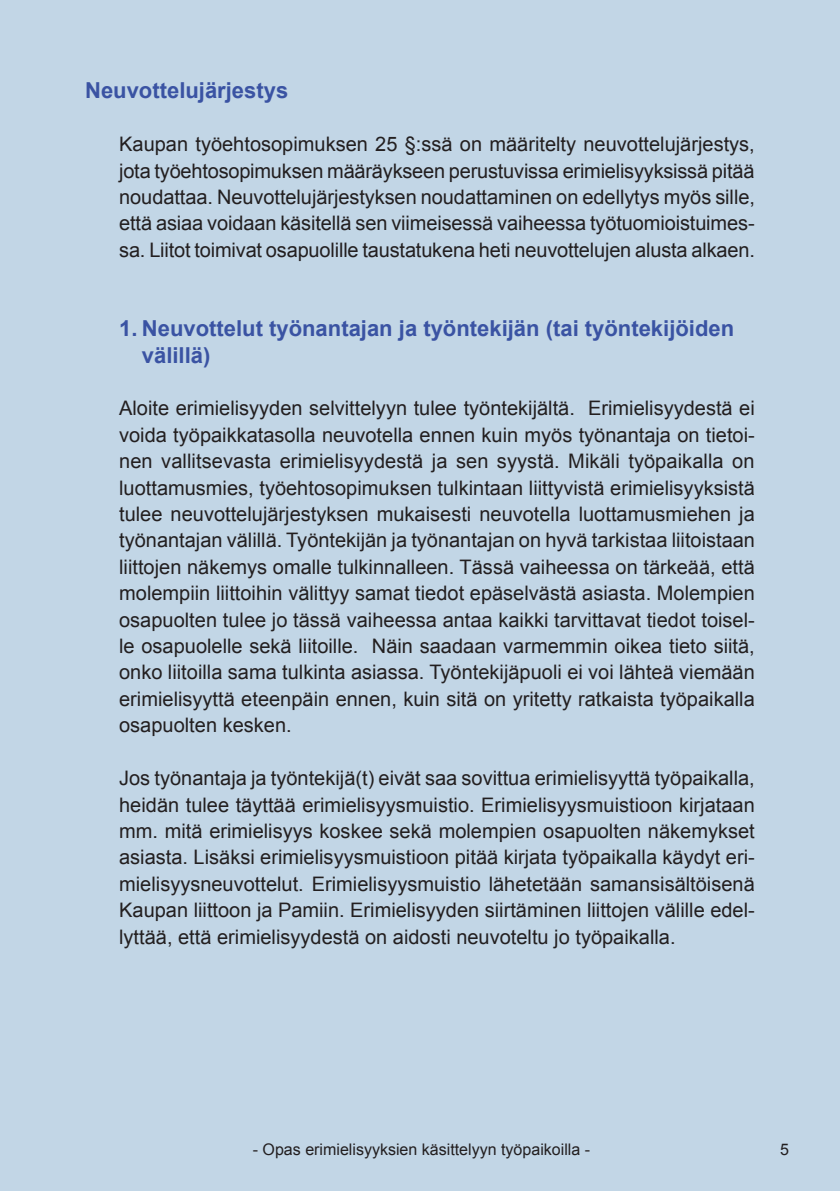
<style>
.page{position:relative;width:840px;height:1191px;background:#fff}
.page>*{position:absolute;margin:0;border:0;box-sizing:border-box;transform-origin:0 0}
.Väliotsikko2{font:700 22px/26.4px "Arial";color:#3a53a3}
.Väliotsikko_1{font:700 22px "Arial";color:#3a53a3}
.Leipäteksti{font:20px/26.4px "Arial";color:#231f20;text-align:justify}
.t1{font:16px "Arial";color:#231f20}
</style>
<div class="page">
<div style="left:0;top:0;width:839px;height:1191px;background:#c2d6e6"></div>
<p class="Väliotsikko_1" style="left:85px;top:76px;width:204px">Neuvottelujärjestys</p>
<p class="Leipäteksti" style="left:119px;top:131px;width:637px">Kaupan työehtosopimuksen 25 §:ssä on määritelty neuvottelujärjestys, jota työehtosopimuksen määräykseen perustuvissa erimielisyyksissä pitää noudattaa. Neuvottelujärjestyksen noudattaminen on edellytys myös sille, että asiaa voidaan käsitellä sen viimeisessä vaiheessa työtuomioistuimes&shy;sa. Liitot toimivat osapuolille taustatukena heti neuvottelujen alusta alkaen.</p>
<p class="Väliotsikko2" style="left:142px;top:316px;width:593px;text-indent:-23px">1. Neuvottelut työnantajan ja työntekijän (tai työntekijöiden välillä)</p>
<p class="Leipäteksti" style="left:119px;top:395px;width:637px">Aloite erimielisyyden selvittelyyn tulee työntekijältä. Erimielisyydestä ei voida työpaikkatasolla neuvotella ennen kuin myös työnantaja on tietoi&shy;nen vallitsevasta erimielisyydestä ja sen syystä. Mikäli työpaikalla on luottamusmies, työehtosopimuksen tulkintaan liittyvistä erimielisyyksistä tulee neuvottelujärjestyksen mukaisesti neuvotella luottamusmiehen ja työnantajan välillä. Työntekijän ja työnantajan on hyvä tarkistaa liitoistaan liittojen näkemys omalle tulkinnalleen. Tässä vaiheessa on tärkeää, että molempiin liittoihin välittyy samat tiedot epäselvästä asiasta. Molempien osapuolten tulee jo tässä vaiheessa antaa kaikki tarvittavat tiedot toisel&shy;le osapuolelle sekä liitoille. Näin saadaan varmemmin oikea tieto siitä, onko liitoilla sama tulkinta asiassa. Työntekijäpuoli ei voi lähteä viemään erimielisyyttä eteenpäin ennen, kuin sitä on yritetty ratkaista työpaikalla osapuolten kesken.</p>
<p class="Leipäteksti" style="left:119px;top:765px;width:636px">Jos työnantaja ja työntekijä(t) eivät saa sovittua erimielisyyttä työpaikalla, heidän tulee täyttää erimielisyysmuistio. Erimielisyysmuistioon kirjataan mm. mitä erimielisyys koskee sekä molempien osapuolten näkemykset asiasta. Lisäksi erimielisyysmuistioon pitää kirjata työpaikalla käydyt eri&shy;mielisyysneuvottelut. Erimielisyysmuistio lähetetään samansisältöisenä Kaupan liittoon ja Pamiin. Erimielisyyden siirtäminen liittojen välille edel&shy;lyttää, että erimielisyydestä on aidosti neuvoteltu jo työpaikalla.</p>
<p class="t1" style="left:253px;top:1138px;width:338px">- Opas erimielisyyksien käsittelyyn työpaikoilla -</p>
<p class="t1" style="left:779px;top:1138px;width:10px">5</p>
</div>
